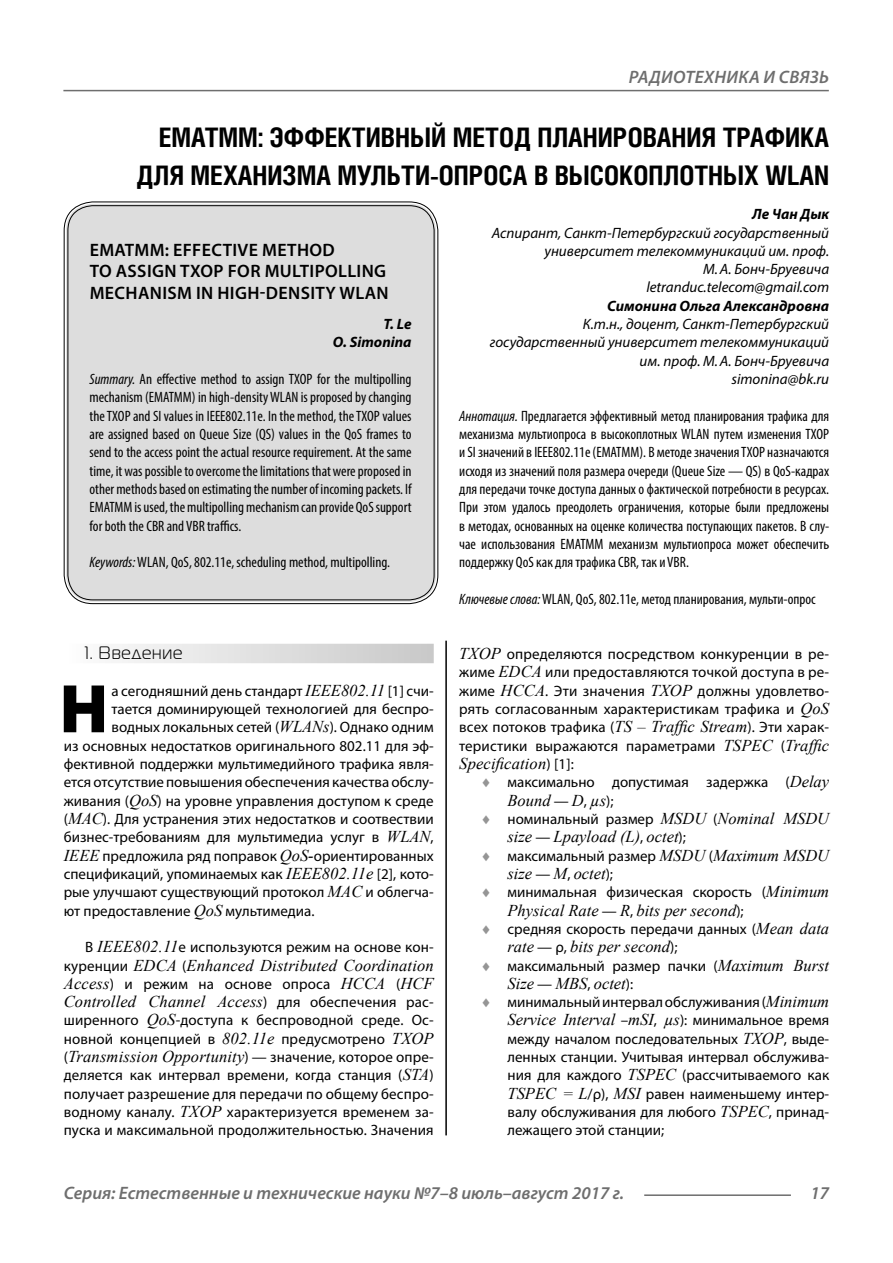
<style>
.page{position:relative;width:893px;height:1263px;background:#fff}
.page>*{position:absolute;margin:0;border:0;box-sizing:border-box;transform-origin:0 0}
.Bukvica{font:900 69.3px "Myriad Pro";color:#000}
.Header{font:700 27px/37.5px "Helios Cond";color:#000;text-align:right}
.Header-eng{font:600 18px/21.6px "Myriad Pro";letter-spacing:.02em;color:#000}
.t1{font:italic 600 18px "Myriad Pro";color:#6e6e6e}
.t2{font:italic 600 18px "Myriad Pro";letter-spacing:.02em;color:#6e6e6e}
.Subheader{font:18px "Magistral C";letter-spacing:.05em;color:#000}
.Normal{font:italic 16.5px "Times New Roman";color:#000}
.Normal-2{font:15px/18.3px "Myriad Pro";color:#000;text-align:justify}
.Annotation-rus{font:condensed 15px/18.3px "Myriad Pro";color:#000;text-align:justify}
.Bukvica-2{font:15px "Myriad Pro";color:#000}
.Annotation-eng{font:condensed 15px/18.3px "Myriad Pro";color:#000;text-align:justify}
.Author-doc{font:italic 15px/18.3px "Myriad Pro";color:#000;text-align:right}
.Author{font:italic 700 15px "Myriad Pro";color:#000}
.Author-eng{font:italic 700 15px "Myriad Pro";color:#000}
.s1{font-style:italic}
.s2{font-family:"Times New Roman";font-style:italic;font-size:16.5px}
.s3{font-family:"Myriad Pro";font-style:normal;font-size:15px}
.s4{color:#959595}
</style>
<div class="page">
<hr style="left:63px;top:90px;width:766px;height:1px;background:#6e6e6e">
<hr style="left:644px;top:1194px;width:147px;height:2px;background:#6e6e6e">
<div style="left:64px;top:644px;width:370px;height:19px;background:linear-gradient(to right,#fdfdfd,#c8c8c8)"></div>
<div style="left:66px;top:204px;width:370px;height:398px;background:#ddd;border-radius:27px"></div>
<hr style="left:445px;top:641px;width:2px;height:494px;background:#000">
<p class="t2" style="left:629px;top:66px;width:202px">РАДИОТЕХНИКА И СВЯЗЬ</p>
<p class="Header" style="left:137px;top:118px;width:694px">EMATMM: ЭФФЕКТИВНЫЙ МЕТОД ПЛАНИРОВАНИЯ ТРАФИКА<br>ДЛЯ МЕХАНИЗМА МУЛЬТИ-ОПРОСА В ВЫСОКОПЛОТНЫХ WLAN</p>
<p class="Author" style="left:752px;top:204px;width:78px">Ле Чан Дык</p>
<p class="Author-doc" style="left:492px;top:223px;width:339px">Аспирант, Санкт-Петербургский государственный университет телекоммуникаций им. проф.<br>М.А. Бонч-Бруевича</p>
<p class="Author-doc" style="left:646px;top:278px;width:184px">letranduc.telecom@gmail.com</p>
<p class="Author" style="left:607px;top:296px;width:224px">Симонина Ольга Александровна</p>
<p class="Author-doc" style="left:490px;top:315px;width:341px">К.т.н., доцент, Санкт-Петербургский государственный университет телекоммуникаций им. проф. М.А. Бонч-Бруевича</p>
<p class="Author-doc" style="left:731px;top:370px;width:99px">simonina@bk.ru</p>
<p class="Annotation-rus" style="left:459px;top:406px;width:371px"><span class="s1">Аннотация.</span> Предлагается эффективный метод планирования трафика для механизма мультиопроса в высокоплотных WLAN путем изменения TXOP и SI значений в IEEE802.11e (EMATMM). В методе значения TXOP назначаются исходя из значений поля размера очереди (Queue Size — QS) в QoS-кадрах для передачи точке доступа данных о фактической потребности в ресурсах.<br>При этом удалось преодолеть ограничения, которые были предложены в методах, основанных на оценке количества поступающих пакетов. В слу&shy;чае использования EMATMM механизм мультиопроса может обеспечить поддержку QoS как для трафика CBR, так и VBR.</p>
<p class="Annotation-rus" style="left:459px;top:590px;width:358px"><span class="s1">Ключевые слова:</span> WLAN, QoS, 802.11e, метод планирования, мульти-опрос</p>
<p class="Subheader" style="left:85px;top:643px;width:99px">1. Введение</p>
<p class="Bukvica" style="left:59px;top:663px;width:50px">Н</p>
<p class="Bukvica-2" style="left:111px;top:681px;width:324px">а сегодняшний день стандарт <span class="s2">IEEE802.11</span> [1] счи-</p>
<p class="Header-eng" style="left:90px;top:239px;width:300px">EMATMM: EFFECTIVE METHOD<br>TO ASSIGN TXOP FOR MULTIPOLLING<br>MECHANISM IN HIGH-DENSITY WLAN</p>
<p class="Author-eng" style="left:383px;top:314px;width:30px">T. Le</p>
<p class="Author-eng" style="left:333px;top:333px;width:80px">O. Simonina</p>
<p class="Annotation-eng" style="left:90px;top:370px;width:324px"><span class="s1">Summary.</span> An effective method to assign TXOP for the multipolling mechanism (EMATMM) in high-density WLAN is proposed by changing the TXOP and SI values in IEEE802.11e. In the method, the TXOP values are assigned based on Queue Size (QS) values in the QoS frames to send to the access point the actual resource requirement. At the same time, it was possible to overcome the limitations that were proposed in other methods based on estimating the number of incoming packets. If EMATMM is used, the multipolling mechanism can provide QoS support for both the CBR and VBR traffics.</p>
<p class="Annotation-eng" style="left:90px;top:553px;width:302px"><span class="s1">Keywords:</span> WLAN, QoS, 802.11e, scheduling method, multipolling.</p>
<p class="Normal-2" style="left:459px;top:644px;width:371px"><span class="s2">TXOP</span> определяются посредством конкуренции в ре&shy;жиме <span class="s2">EDCA</span> или предоставляются точкой доступа в ре&shy;жиме <span class="s2">HCCA</span>. Эти значения <span class="s2">TXOP</span> должны удовлетво&shy;рять согласованным характеристикам трафика и <span class="s2">QoS </span>всех потоков трафика (<span class="s2">TS – Traffic Stream</span>). Эти харак&shy;теристики выражаются параметрами <span class="s2">TSPEC</span> (<span class="s2">Traffic</span></p>
<p class="Normal" style="left:459px;top:752px;width:116px">Specification<span class="s3">) [1]:</span></p>
<p class="Normal-2" style="left:480px;top:773px;width:350px"><span class="s4">♦</span> максимально допустимая задержка (<span class="s2">Delay</span></p>
<p class="Normal" style="left:507px;top:789px;width:107px">Bound <span class="s3">—</span> D<span class="s3">,</span> µs<span class="s3">);</span></p>
<p class="Normal-2" style="left:480px;top:809px;width:350px"><span class="s4">♦</span> номинальный размер <span class="s2">MSDU</span> (<span class="s2">Nominal MSDU</span></p>
<p class="Normal" style="left:507px;top:825px;width:180px">size <span class="s3">—</span> Lpayload (L)<span class="s3">,</span> octet<span class="s3">);</span></p>
<p class="Normal-2" style="left:480px;top:846px;width:350px"><span class="s4">♦</span> максимальный размер <span class="s2">MSDU</span> (<span class="s2">Maximum MSDU</span></p>
<p class="Normal" style="left:507px;top:862px;width:107px">size <span class="s3">—</span> M<span class="s3">,</span> octet<span class="s3">);</span></p>
<p class="Normal-2" style="left:480px;top:883px;width:350px"><span class="s4">♦</span> минимальная физическая скорость (<span class="s2">Minimum</span></p>
<p class="Normal" style="left:507px;top:899px;width:238px">Physical Rate <span class="s3">—</span> R<span class="s3">,</span> bits per second<span class="s3">);</span></p>
<p class="Normal-2" style="left:480px;top:919px;width:350px"><span class="s4">♦</span> средняя скорость передачи данных (<span class="s2">Mean data</span></p>
<p class="Normal" style="left:507px;top:935px;width:171px">rate <span class="s3">— ρ,</span> bits per second<span class="s3">);</span></p>
<p class="Normal-2" style="left:480px;top:956px;width:350px"><span class="s4">♦</span> максимальный размер пачки (<span class="s2">Maximum Burst</span></p>
<p class="Normal" style="left:507px;top:972px;width:127px">Size <span class="s3">—</span> MBS<span class="s3">,</span> octet<span class="s3">):</span></p>
<p class="Normal-2" style="left:480px;top:993px;width:350px"><span class="s4">♦</span> минимальный интервал обслуживания (<span class="s2">Minimum</span></p>
<p class="Normal" style="left:507px;top:1008px;width:323px">Service Interval <span class="s3">–</span>mSI<span class="s3">,</span> µs<span class="s3">): минимальное время</span></p>
<p class="Normal-2" style="left:507px;top:1029px;width:323px">между началом последовательных <span class="s2">TXOP</span>, выде&shy;ленных станции. Учитывая интервал обслужива&shy;ния для каждого <span class="s2">TSPEC</span> (рассчитываемого как <span class="s2">TSPEC = L</span>/ρ), <span class="s2">MSI</span> равен наименьшему интер&shy;валу обслуживания для любого <span class="s2">TSPEC</span>, принад&shy;лежащего этой станции;</p>
<p class="Bukvica-2" style="left:111px;top:700px;width:324px">тается доминирующей технологией для беспро-</p>
<p class="Bukvica-2" style="left:111px;top:718px;width:324px">водных локальных сетей (<span class="s2">WLANs</span>). Однако одним</p>
<p class="Bukvica-2" style="left:64px;top:736px;width:371px">из основных недостатков оригинального 802.11 для эф-</p>
<p class="Bukvica-2" style="left:64px;top:755px;width:371px">фективной поддержки мультимедийного трафика явля-</p>
<p class="Bukvica-2" style="left:64px;top:773px;width:371px">ется отсутствие повышения обеспечения качества обслу-</p>
<p class="Bukvica-2" style="left:64px;top:791px;width:371px">живания (<span class="s2">QoS</span>) на уровне управления доступом к среде</p>
<p class="Bukvica-2" style="left:64px;top:810px;width:371px">(<span class="s2">MAC</span>). Для устранения этих недостатков и соотвествии</p>
<p class="Bukvica-2" style="left:64px;top:828px;width:371px">бизнес-требованиям для мультимедиа услуг в <span class="s2">WLAN</span>,</p>
<p class="Bukvica-2" style="left:64px;top:846px;width:371px"><span class="s2">IEEE</span> предложила ряд поправок <span class="s2">QoS-</span>ориентированных</p>
<p class="Bukvica-2" style="left:64px;top:864px;width:371px">спецификаций, упоминаемых как <span class="s2">IEEE802.11e</span> [2], кото-</p>
<p class="Bukvica-2" style="left:64px;top:883px;width:371px">рые улучшают существующий протокол <span class="s2">MAC</span> и облегча-</p>
<p class="Bukvica-2" style="left:64px;top:901px;width:252px">ют предоставление <span class="s2">QoS</span> мультимедиа.</p>
<p class="Normal-2" style="left:85px;top:938px;width:350px">В <span class="s2">IEEE802.11</span>e используются режим на основе кон-</p>
<p class="Normal" style="left:64px;top:953px;width:371px"><span class="s3">куренции</span> EDCA <span class="s3">(</span>Enhanced Distributed Coordination</p>
<p class="Normal-2" style="left:64px;top:974px;width:371px"><span class="s2">Access</span>) и режим на основе опроса <span class="s2">HCCA</span> (<span class="s2">HCF</span></p>
<p class="Normal" style="left:64px;top:990px;width:371px">Controlled Channel Access<span class="s3">) для обеспечения рас-</span></p>
<p class="Normal-2" style="left:64px;top:1011px;width:371px">ширенного <span class="s2">QoS</span>-доступа к беспроводной среде. Ос&shy;новной концепцией в <span class="s2">802.11e</span> предусмотрено <span class="s2">TXOP </span>(<span class="s2">Transmission Opportunity</span>) — значение, которое опре&shy;деляется как интервал времени, когда станция (<span class="s2">STA</span>) получает разрешение для передачи по общему беспро&shy;водному каналу. <span class="s2">TXOP</span> характеризуется временем за&shy;пуска и максимальной продолжительностью. Значения</p>
<p class="t1" style="left:64px;top:1182px;width:562px">Серия: Естественные и технические науки №7–8 июль–август 2017 г.</p>
<p class="t1" style="left:810px;top:1182px;width:20px">17</p>
</div>
